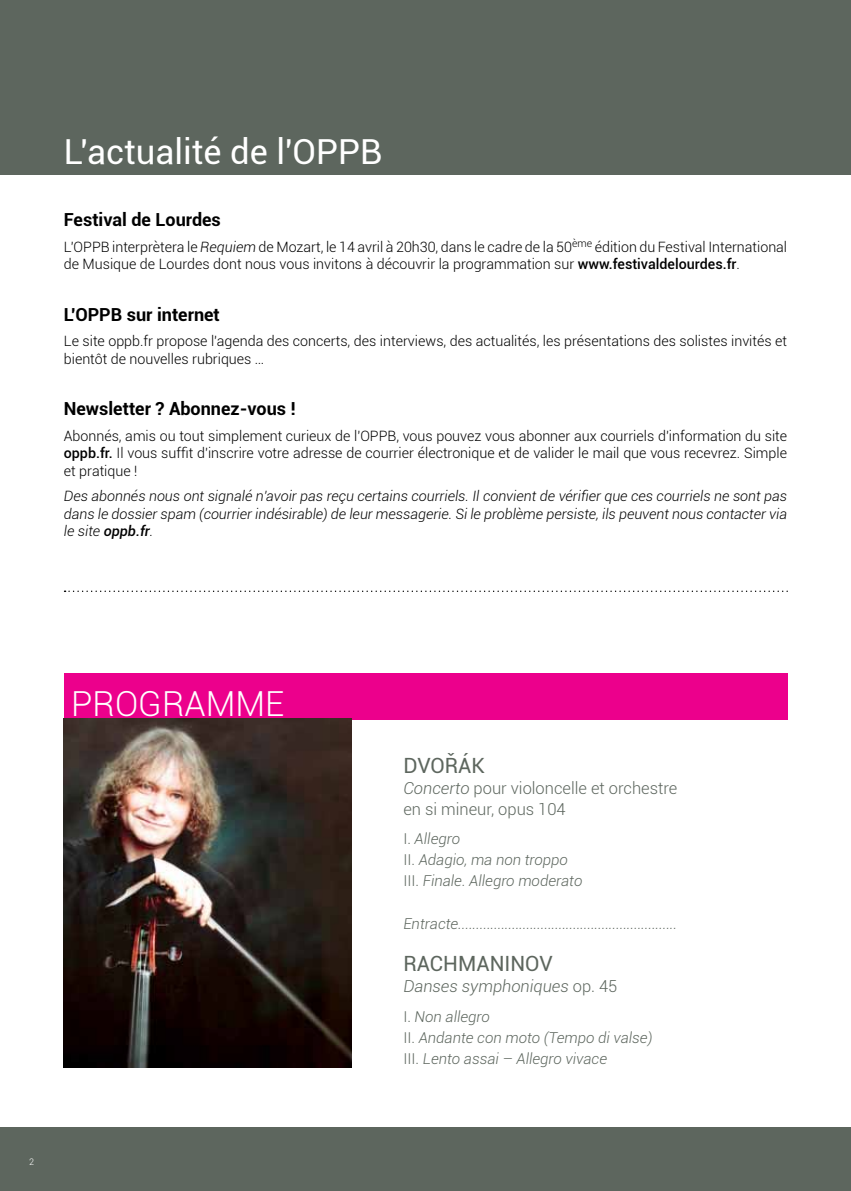
<style>
.page{position:relative;width:851px;height:1191px;background:#fff}
.page>*{position:absolute;margin:0;border:0;box-sizing:border-box;transform-origin:0 0}
.t1{font:34.5px "Roboto";color:#fff}
.t2{font:300 34.5px "Roboto";color:#fff}
.t3{font:21px "Roboto";color:#5d665e}
.t4{font:700 18px "Roboto";color:#000}
.t5{font:300 16.5px/21px "Roboto";color:#5d665e}
.t6{font:italic 300 16.5px "Roboto";color:#5d665e}
.t7{font:italic 300 15px/21px "Roboto";color:#5d665e}
.t8{font:300 14.25px/17.2px "Roboto";color:#000}
.t9{font:italic 300 14.25px/17.2px "Roboto";color:#000;text-align:justify}
.t10{font:300 9px "Roboto";color:#fff}
.s1{font-style:italic}
.s2{font-weight:500}
.s3{font-style:normal}
</style>
<div class="page">
<div style="left:64px;top:673px;width:723px;height:46px;background:#ec008c"></div>
<div style="left:0;top:0;width:850px;height:174px;background:#5d665e"></div>
<img style="left:64px;top:718px;width:287px;height:349px">
<div style="left:0;top:1127px;width:850px;height:64px;background:#5d665e"></div>
<svg style="left:65px;top:590px;width:723px;height:2px"></svg>
<h1 class="t1" style="left:64px;top:128px;width:319px">L'ACTUALITÉ DE L'OPPB</h1>
<p class="t4" style="left:64px;top:207px;width:159px">Festival de Lourdes</p>
<p class="t8" style="left:64px;top:238px;width:724px">L'OPPB interprètera le <span class="s1">Requiem</span> de Mozart, le 14 avril à 20h30, dans le cadre de la 50<sup>ème</sup> édition du Festival International de Musique de Lourdes dont nous vous invitons à découvrir la programmation sur <span class="s2">www.festivaldelourdes.fr</span>.</p>
<p class="t4" style="left:64px;top:302px;width:157px">L'OPPB sur internet</p>
<p class="t8" style="left:64px;top:332px;width:724px">Le site oppb.fr propose l'agenda des concerts, des interviews, des actualités, les présentations des solistes invités et bientôt de nouvelles rubriques …</p>
<p class="t4" style="left:64px;top:396px;width:233px">Newsletter ? Abonnez-vous !</p>
<p class="t8" style="left:64px;top:427px;width:724px;text-align:justify">Abonnés, amis ou tout simplement curieux de l'OPPB, vous pouvez vous abonner aux courriels d'information du site <span class="s2">oppb.fr.</span> Il vous suffit d'inscrire votre adresse de courrier électronique et de valider le mail que vous recevrez. Simple et pratique !</p>
<p class="t9" style="left:64px;top:487px;width:724px">Des abonnés nous ont signalé n'avoir pas reçu certains courriels. Il convient de vérifier que ces courriels ne sont pas dans le dossier spam (courrier indésirable) de leur messagerie. Si le problème persiste, ils peuvent nous contacter via le site <span class="s2">oppb.fr</span>.</p>
<h1 class="t2" style="left:71px;top:679px;width:214px">PROGRAMME</h1>
<p class="t10" style="left:29px;top:1155px;width:6px">2</p>
<h2 class="t3" style="left:403px;top:750px;width:83px">DVOŘÁK</h2>
<p class="t5" style="left:403px;top:777px;width:275px"><span class="s1">Concerto</span> pour violoncelle et orchestre en si mineur, opus 104</p>
<p class="t7" style="left:403px;top:828px;width:180px"><span class="s3">I.</span> Allegro<br><span class="s3">II.</span> Adagio, ma non troppo<br><span class="s3">III.</span> Finale. Allegro moderato</p>
<p class="t7" style="left:403px;top:912px;width:275px">Entracte.............................................................</p>
<h2 class="t3" style="left:403px;top:948px;width:151px">RACHMANINOV</h2>
<p class="t6" style="left:403px;top:974px;width:215px">Danses symphoniques <span class="s3">op. 45</span></p>
<p class="t7" style="left:403px;top:1005px;width:250px"><span class="s3">I.</span> Non allegro<br><span class="s3">II.</span> Andante con moto (Tempo di valse)<br><span class="s3">III.</span> Lento assai – Allegro vivace</p>
</div>
